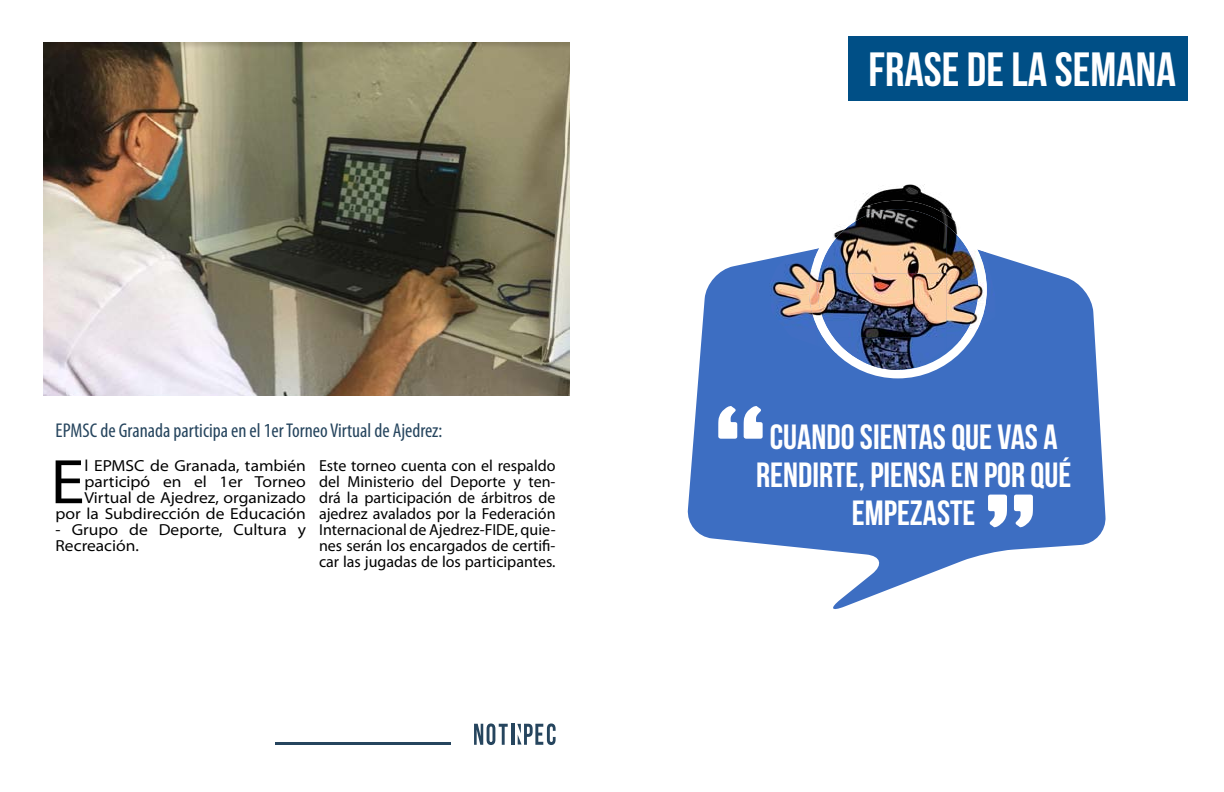
<style>
.page{position:relative;width:1224px;height:792px;background:#fff}
.page>*{position:absolute;margin:0;border:0;box-sizing:border-box;transform-origin:0 0}
.t1{font:semi-expanded 63.5px "Myriad Pro";color:#000}
.t2{font:700 48px "Bebas Neue";color:#fff}
.t3{font:700 35px/38px "Bebas Neue";color:#fff;text-align:center}
.t4{font:condensed 20px "Myriad Pro";color:#26455e}
.t5{font:16px/16px "Myriad Pro";color:#000;text-align:justify}
.t6{font:semi-expanded 16px/16px "Myriad Pro";color:#000;text-align:right}
</style>
<div class="page">
<img style="left:44px;top:43px;width:525px;height:353px">
<hr style="left:276px;top:742px;width:175px;height:3px;background:#26455e">
<svg style="left:474px;top:723px;width:34px;height:22px"></svg>
<hr style="left:511px;top:724px;width:3px;height:21px;background:#26455e">
<svg style="left:517px;top:723px;width:39px;height:22px"></svg>
<div style="left:849px;top:36px;width:339px;height:65px;background:#004f86"></div>
<svg style="left:687px;top:255px;width:419px;height:354px;fill:#3d6ec2"></svg>
<img style="left:863px;top:184px;width:76px;height:17px">
<img style="left:769px;top:250px;width:40px;height:102px">
<img style="left:987px;top:252px;width:9px;height:77px">
<svg style="left:809px;top:340px;width:178px;height:38px"></svg>
<img style="left:845px;top:234px;width:101px;height:104px">
<img style="left:946px;top:234px;width:32px;height:115px">
<img style="left:834px;top:338px;width:112px;height:32px">
<img style="left:834px;top:201px;width:124px;height:33px">
<img style="left:809px;top:234px;width:36px;height:122px">
<img style="left:956px;top:234px;width:31px;height:106px">
<img style="left:844px;top:349px;width:46px;height:21px">
<svg style="left:718px;top:406px;width:45px;height:33px"></svg>
<svg style="left:988px;top:495px;width:45px;height:32px"></svg>
<p class="t4" style="left:56px;top:419px;width:388px">EPMSC de Granada participa en el 1er Torneo Virtual de Ajedrez:</p>
<p class="t6" style="left:56px;top:458px;width:252px">l EPMSC de Granada, también participó en el 1er Torneo<br>Virtual de Ajedrez, organizado por la Subdirección de Educación</p>
<p class="t6" style="left:56px;top:522px;width:252px;text-align:left">- Grupo de Deporte, Cultura y<br>Recreación.</p>
<h1 class="t1" style="left:50px;top:447px;width:36px">E</h1>
<p class="t5" style="left:319px;top:458px;width:238px">Este torneo cuenta con el respaldo del Ministerio del Deporte y ten&shy;drá la participación de árbitros de ajedrez avalados por la Federación Internacional de Ajedrez-FIDE, quie&shy;nes serán los encargados de certifi&shy;car las jugadas de los participantes.</p>
<h2 class="t2" style="left:869px;top:43px;width:309px">FRASE DE LA SEMANA</h2>
<h3 class="t3" style="left:756px;top:417px;width:317px">CUANDO SIENTAS QUE VAS A<br>RENDIRTE, PIENSA EN POR QUÉ<br>EMPEZASTE</h3>
</div>
